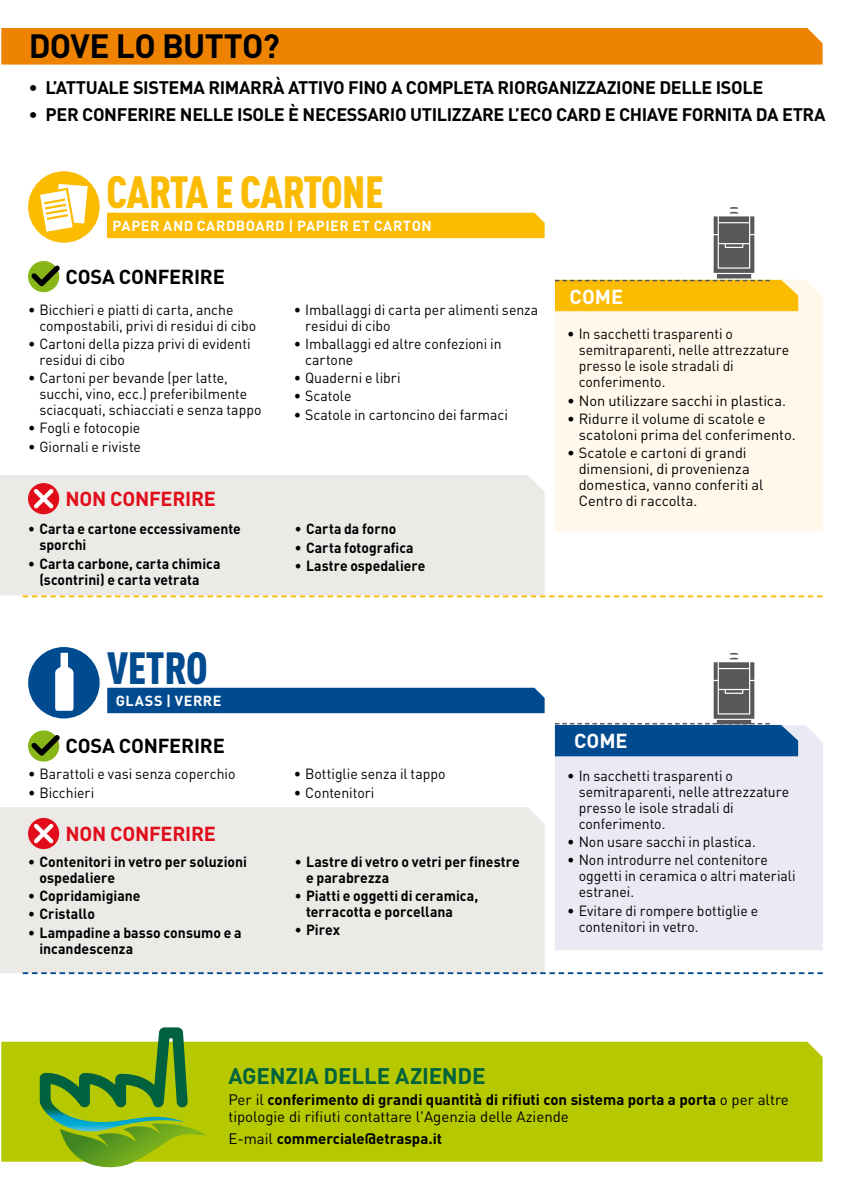
<style>
.page{position:relative;width:851px;height:1191px;background:#fff}
.page>*{position:absolute;margin:0;border:0;box-sizing:border-box;transform-origin:0 0}
.t1{font:900 44.4px "DIN Cond";letter-spacing:-.025em;color:#fabb00}
.t2{font:900 44.4px "DIN Cond";letter-spacing:-.01em;color:#004a8f}
.t3{font:700 33.2px "DIN";letter-spacing:-.02em;color:#000}
.t4{font:700 22.4px "DIN";letter-spacing:-.01em;color:#00613e}
.t5{font:700 20px "DIN";letter-spacing:-.01em;color:#000}
.t6{font:700 20px "DIN";letter-spacing:-.015em;color:#e10d1a}
.t7{font:700 20px "DIN";letter-spacing:-.005em;color:#fff}
.t8{font:700 18px "DIN";letter-spacing:-.02em;color:#000}
.t9{font:15px/17px "DIN";color:#000}
.t10{font:700 15px "DIN";color:#000}
.t11{font:14.6px/16px "DIN";color:#000;scale:.96 1}
.t12{font:700 14.6px/16px "DIN";color:#000;scale:.96 1}
.t13{font:14.6px/16px "DIN";color:#000}
.t14{font:700 14.6px/16px "DIN";color:#000;scale:.95 1}
.t15{font:700 14.4px "DIN";letter-spacing:.035em;color:#fff}
.s1{font-weight:700}
.s2{font-weight:400}
</style>
<div class="page">
<div style="left:1px;top:1041px;width:821px;height:120px;background:#b6c800"></div>
<div style="left:1px;top:28px;width:821px;height:37px;background:#ee8301"></div>
<div style="left:0;top:475px;width:544px;height:120px;background:#ebeae7"></div>
<div style="left:0;top:807px;width:544px;height:166px;background:#ebeae7"></div>
<div style="left:554px;top:280px;width:268px;height:251px;background:#fff8eb"></div>
<div style="left:107px;top:213px;width:437px;height:25px;background:#fabb00"></div>
<div style="left:28px;top:171px;width:72px;height:72px;background:#fabb00;border-radius:50%"></div>
<svg style="left:37px;top:184px;width:51px;height:50px"></svg>
<div style="left:555px;top:725px;width:267px;height:225px;background:#e9eaf3"></div>
<div style="left:107px;top:687px;width:437px;height:26px;background:#004a8f"></div>
<div style="left:28px;top:647px;width:72px;height:71px;background:#004a8f;border-radius:50%"></div>
<svg style="left:55px;top:653px;width:18px;height:58px"></svg>
<svg style="left:23px;top:595px;width:799px;height:2px"></svg>
<svg style="left:23px;top:972px;width:799px;height:2px"></svg>
<div style="left:28px;top:730px;width:31px;height:31px;background:#88b618;border-radius:50%"></div>
<svg style="left:31px;top:735px;width:29px;height:20px"></svg>
<div style="left:28px;top:818px;width:31px;height:31px;background:#e10d1a;border-radius:50%"></div>
<svg style="left:34px;top:823px;width:20px;height:20px"></svg>
<div style="left:28px;top:261px;width:31px;height:31px;background:#88b618;border-radius:50%"></div>
<svg style="left:31px;top:265px;width:29px;height:21px"></svg>
<div style="left:28px;top:483px;width:31px;height:31px;background:#e10d1a;border-radius:50%"></div>
<svg style="left:34px;top:489px;width:20px;height:19px"></svg>
<svg style="left:555px;top:207px;width:243px;height:104px"></svg>
<svg style="left:555px;top:653px;width:243px;height:103px"></svg>
<svg style="left:40px;top:1027px;width:167px;height:141px;background:#8fb736"></svg>
<h2 class="t3" style="left:29px;top:24px;width:253px">DOVE LO BUTTO?</h2>
<p class="t8" style="left:29px;top:75px;width:736px">• L’ATTUALE SISTEMA RIMARRÀ ATTIVO FINO A COMPLETA RIORGANIZZAZIONE DELLE ISOLE</p>
<p class="t8" style="left:29px;top:102px;width:798px">• PER CONFERIRE NELLE ISOLE È NECESSARIO UTILIZZARE L’ECO CARD E CHIAVE FORNITA DA ETRA</p>
<h1 class="t1" style="left:106px;top:164px;width:278px">CARTA E CARTONE</h1>
<p class="t15" style="left:113px;top:216px;width:320px">PAPER AND CARDBOARD | PAPIER ET CARTON</p>
<h3 class="t5" style="left:65px;top:263px;width:161px">COSA CONFERIRE</h3>
<p class="t11" style="left:39px;top:301px;width:227px;text-indent:-11px">• Bicchieri e piatti di carta, anche compostabili, privi di residui di cibo</p>
<p class="t11" style="left:39px;top:335px;width:221px;text-indent:-11px">• Cartoni della pizza privi di evidenti residui di cibo</p>
<p class="t11" style="left:39px;top:369px;width:233px;text-indent:-11px">• Cartoni per bevande (per latte, succhi, vino, ecc.) preferibilmente sciacquati, schiacciati e senza tappo</p>
<p class="t11" style="left:28px;top:420px;width:118px">• Fogli e fotocopie</p>
<p class="t11" style="left:28px;top:438px;width:119px">• Giornali e riviste</p>
<h3 class="t6" style="left:65px;top:485px;width:152px">NON CONFERIRE</h3>
<p class="t14" style="left:39px;top:520px;width:213px;text-indent:-11px">• Carta e cartone eccessivamente sporchi</p>
<p class="t14" style="left:39px;top:555px;width:192px;text-indent:-11px">• Carta carbone, carta chimica (scontrini) e carta vetrata</p>
<h1 class="t2" style="left:107px;top:640px;width:102px">VETRO</h1>
<p class="t15" style="left:116px;top:691px;width:107px">GLASS | VERRE</p>
<h3 class="t5" style="left:65px;top:733px;width:161px">COSA CONFERIRE</h3>
<p class="t11" style="left:28px;top:765px;width:217px">• Barattoli e vasi senza coperchio</p>
<p class="t11" style="left:28px;top:784px;width:71px">• Bicchieri</p>
<h3 class="t6" style="left:65px;top:820px;width:152px">NON CONFERIRE</h3>
<p class="t12" style="left:39px;top:853px;width:218px;text-indent:-11px">• Contenitori in vetro per soluzioni ospedaliere</p>
<p class="t12" style="left:28px;top:887px;width:119px">• Copridamigiane</p>
<p class="t12" style="left:28px;top:905px;width:71px">• Cristallo</p>
<p class="t12" style="left:39px;top:923px;width:212px;text-indent:-11px">• Lampadine a basso consumo e a incandescenza</p>
<p class="t11" style="left:305px;top:301px;width:244px;text-indent:-11px">• Imballaggi di carta per alimenti senza residui di cibo</p>
<p class="t11" style="left:305px;top:335px;width:206px;text-indent:-11px">• Imballaggi ed altre confezioni in cartone</p>
<p class="t11" style="left:294px;top:369px;width:113px">• Quaderni e libri</p>
<p class="t11" style="left:294px;top:388px;width:62px">• Scatole</p>
<p class="t11" style="left:294px;top:406px;width:224px">• Scatole in cartoncino dei farmaci</p>
<p class="t14" style="left:294px;top:520px;width:109px">• Carta da forno</p>
<p class="t14" style="left:294px;top:539px;width:127px">• Carta fotografica</p>
<p class="t14" style="left:294px;top:557px;width:139px">• Lastre ospedaliere</p>
<h3 class="t7" style="left:569px;top:284px;width:55px">COME</h3>
<p class="t11" style="left:578px;top:326px;width:221px;text-indent:-11px">• In sacchetti trasparenti o semitraparenti, nelle attrezzature presso le isole stradali di conferimento.</p>
<p class="t13" style="left:567px;top:392px;width:220px">• Non utilizzare sacchi in plastica.</p>
<p class="t13" style="left:578px;top:410px;width:218px;text-indent:-11px">• Ridurre il volume di scatole e scatoloni prima del conferimento.</p>
<p class="t13" style="left:578px;top:445px;width:186px;text-indent:-11px">• Scatole e cartoni di grandi dimensioni, di provenienza domestica, vanno conferiti al<br>Centro di raccolta.</p>
<p class="t11" style="left:294px;top:765px;width:159px">• Bottiglie senza il tappo</p>
<p class="t11" style="left:294px;top:784px;width:86px">• Contenitori</p>
<p class="t12" style="left:306px;top:853px;width:224px;text-indent:-11px">• Lastre di vetro o vetri per finestre e parabrezza</p>
<p class="t12" style="left:306px;top:887px;width:181px;text-indent:-11px">• Piatti e oggetti di ceramica, terracotta e porcellana</p>
<p class="t12" style="left:294px;top:921px;width:49px">• Pirex</p>
<h3 class="t7" style="left:574px;top:728px;width:55px">COME</h3>
<p class="t11" style="left:578px;top:767px;width:221px;text-indent:-11px">• In sacchetti trasparenti o semitraparenti, nelle attrezzature presso le isole stradali di conferimento.</p>
<p class="t11" style="left:567px;top:833px;width:198px">• Non usare sacchi in plastica.</p>
<p class="t11" style="left:578px;top:851px;width:227px;text-indent:-11px">• Non introdurre nel contenitore oggetti in ceramica o altri materiali estranei.</p>
<p class="t11" style="left:578px;top:902px;width:188px;text-indent:-11px">• Evitare di rompere bottiglie e contenitori in vetro.</p>
<h3 class="t4" style="left:228px;top:1061px;width:259px">AGENZIA DELLE AZIENDE</h3>
<p class="t9" style="left:228px;top:1091px;width:562px">Per il <span class="s1">conferimento di grandi quantità di rifiuti con sistema porta a porta</span> o per altre tipologie di rifiuti contattare l'Agenzia delle Aziende</p>
<p class="t10" style="left:228px;top:1128px;width:215px"><span class="s2">E-mail</span> commerciale@etraspa.it</p>
</div>
